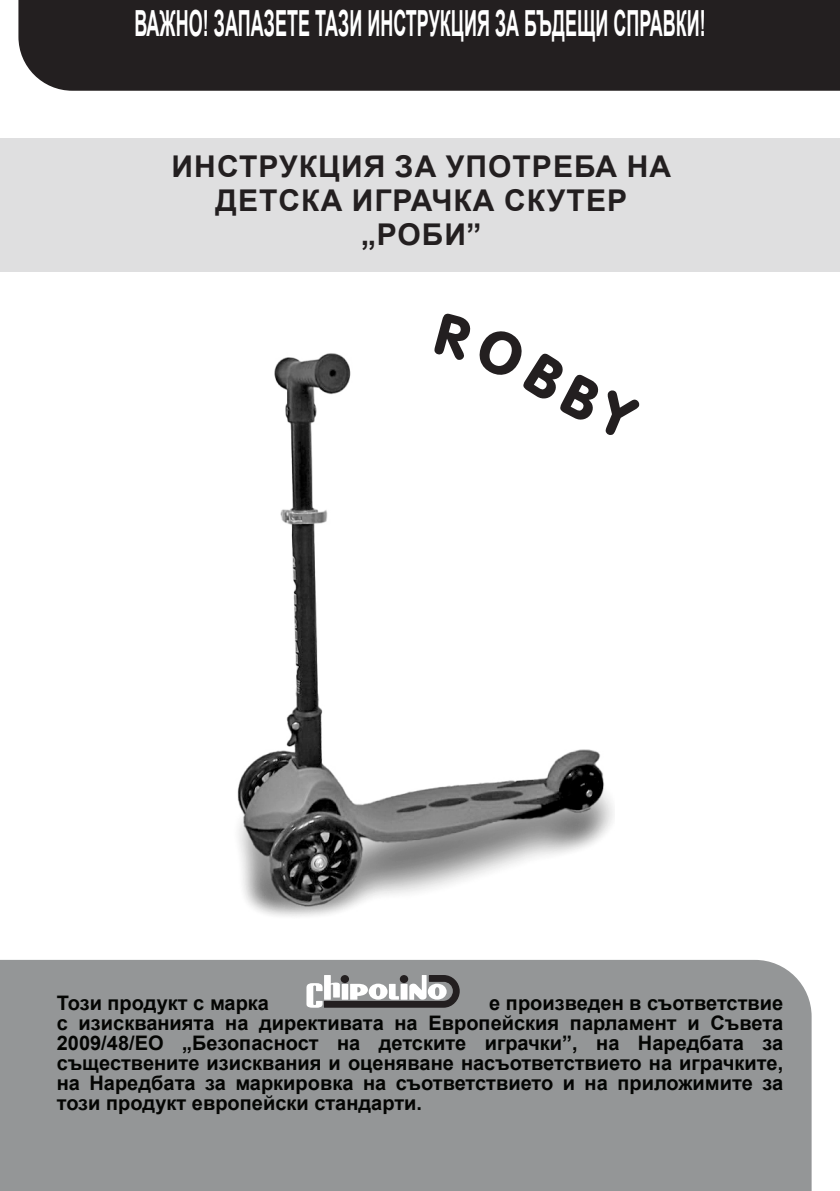
<style>
.page{position:relative;width:840px;height:1191px;background:#fff}
.page>*{position:absolute;margin:0;border:0;box-sizing:border-box;transform-origin:0 0}
.t1{font:700 36px "Arial";color:#fff;scale:.5 1}
.t2{font:700 30px "Arial";letter-spacing:.035em;color:#231f20}
.t3{font:700 20px/20px "Arial";color:#040503;text-align:justify}
</style>
<div class="page">
<div style="left:18px;top:0;width:821px;height:91px;background:#231f20"></div>
<div style="left:0;top:960px;width:811px;height:231px;background:#949697"></div>
<svg style="left:306px;top:975px;width:153px;height:32px"></svg>
<div style="left:0;top:139px;width:839px;height:133px;background:#dfdfe0"></div>
<img style="left:237px;top:353px;width:376px;height:564px">
<svg style="left:434px;top:314px;width:205px;height:121px"></svg>
<h1 class="t1" style="left:134px;top:-2px;width:1143px">ВАЖНО! ЗАПАЗЕТЕ ТАЗИ ИНСТРУКЦИЯ ЗА БЪДЕЩИ СПРАВКИ!</h1>
<p class="t2" style="left:171px;top:145px;width:500px">ИНСТРУКЦИЯ ЗА УПОТРЕБА НА</p>
<p class="t2" style="left:215px;top:179px;width:413px">ДЕТСКА ИГРАЧКА СКУТЕР</p>
<p class="t2" style="left:361px;top:213px;width:122px">„РОБИ”</p>
<p class="t3" style="left:57px;top:992px;width:214px">Този продукт с марка</p>
<p class="t3" style="left:57px;top:992px;width:727px;text-indent:432px">е произведен в съответствие с изискванията на директивата на Европейския парламент и Съвета 2009/48/ЕО „Безопасност на детските играчки”, на Наредбата за съществените изисквания и оценяване насъответствието на играчките, на Наредбата за маркировка на съответствието и на приложимите за този продукт европейски стандарти.</p>
</div>
